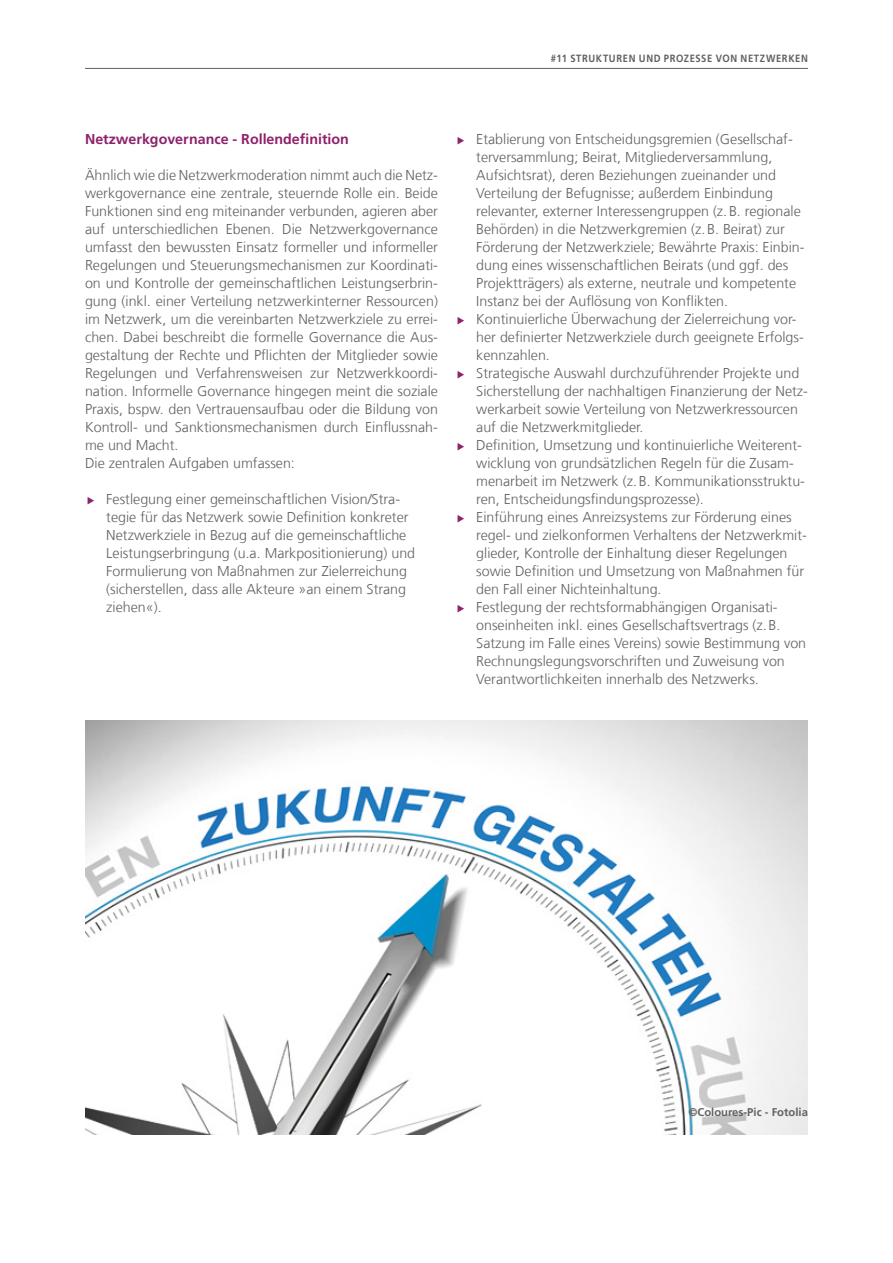
<style>
.page{position:relative;width:893px;height:1263px;background:#fff}
.page>*{position:absolute;margin:0;border:0;box-sizing:border-box;transform-origin:0 0}
.t1{font:300 14.25px/18px "Frutiger LT Com";color:#61615f}
.t2{font:700 14.25px "Frutiger LT Com";color:#8e216c}
.t3{font:700 11.25px "Frutiger LT Com";color:#61615f}
.t4{font:700 10.5px "Frutiger LT Com";letter-spacing:.065em;color:#61615f;scale:.9 1}
</style>
<div class="page">
<img style="left:85px;top:720px;width:723px;height:414px">
<hr style="left:85px;top:68px;width:723px;height:1px;background:#61615f">
<p class="t2" style="left:85px;top:131px;width:265px">Netzwerkgovernance - Rollendefinition</p>
<p class="t1" style="left:85px;top:166px;width:354px">Ähnlich wie die Netzwerkmoderation nimmt auch die Netz&shy;werkgovernance eine zentrale, steuernde Rolle ein. Beide Funktionen sind eng miteinander verbunden, agieren aber auf unterschiedlichen Ebenen. Die Netzwerkgovernance umfasst den bewussten Einsatz formeller und informeller Regelungen und Steuerungsmechanismen zur Koordinati&shy;on und Kontrolle der gemeinschaftlichen Leistungserbrin&shy;gung (inkl. einer Verteilung netzwerkinterner Ressourcen) im Netzwerk, um die vereinbarten Netzwerkziele zu errei&shy;chen. Dabei beschreibt die formelle Governance die Aus&shy;gestaltung der Rechte und Pflichten der Mitglieder sowie Regelungen und Verfahrensweisen zur Netzwerkkoordi&shy;nation. Informelle Governance hingegen meint die soziale Praxis, bspw. den Vertrauensaufbau oder die Bildung von Kontroll- und Sanktionsmechanismen durch Einflussnah&shy;me und Macht.<br>Die zentralen Aufgaben umfassen:</p>
<p class="t1" style="left:106px;top:490px;width:310px">Festlegung einer gemeinschaftlichen Vision/Stra&shy;tegie für das Netzwerk sowie Definition konkreter Netzwerkziele in Bezug auf die gemeinschaftliche Leistungserbringung (u.a. Markpositionierung) und Formulierung von Maßnahmen zur Zielerreichung (sicherstellen, dass alle Akteure »an einem Strang ziehen«).</p>
<p class="t4" style="left:551px;top:52px;width:287px">#11 STRUKTUREN UND PROZESSE VON NETZWERKEN</p>
<p class="t1" style="left:476px;top:130px;width:333px">Etablierung von Entscheidungsgremien (Gesellschaf&shy;terversammlung; Beirat, Mitgliederversammlung, Aufsichtsrat), deren Beziehungen zueinander und Verteilung der Befugnisse; außerdem Einbindung relevanter, externer Interessengruppen (z.B. regionale Behörden) in die Netzwerkgremien (z.B. Beirat) zur Förderung der Netzwerkziele; Bewährte Praxis: Einbin&shy;dung eines wissenschaftlichen Beirats (und ggf. des Projektträgers) als externe, neutrale und kompetente Instanz bei der Auflösung von Konflikten.<br>Kontinuierliche Überwachung der Zielerreichung vor&shy;her definierter Netzwerkziele durch geeignete Erfolgs&shy;kennzahlen.<br>Strategische Auswahl durchzuführender Projekte und Sicherstellung der nachhaltigen Finanzierung der Netz&shy;werkarbeit sowie Verteilung von Netzwerkressourcen auf die Netzwerkmitglieder.<br>Definition, Umsetzung und kontinuierliche Weiterent&shy;wicklung von grundsätzlichen Regeln für die Zusam&shy;menarbeit im Netzwerk (z.B. Kommunikationsstruktu&shy;ren, Entscheidungsfindungsprozesse).<br>Einführung eines Anreizsystems zur Förderung eines regel- und zielkonformen Verhaltens der Netzwerkmit&shy;glieder, Kontrolle der Einhaltung dieser Regelungen sowie Definition und Umsetzung von Maßnahmen für den Fall einer Nichteinhaltung.<br>Festlegung der rechtsformabhängigen Organisati&shy;onseinheiten inkl. eines Gesellschaftsvertrags (z.B.<br>Satzung im Falle eines Vereins) sowie Bestimmung von Rechnungslegungsvorschriften und Zuweisung von Verantwortlichkeiten innerhalb des Netzwerks.</p>
<p class="t3" style="left:688px;top:1106px;width:121px">©Coloures-Pic - Fotolia</p>
</div>
